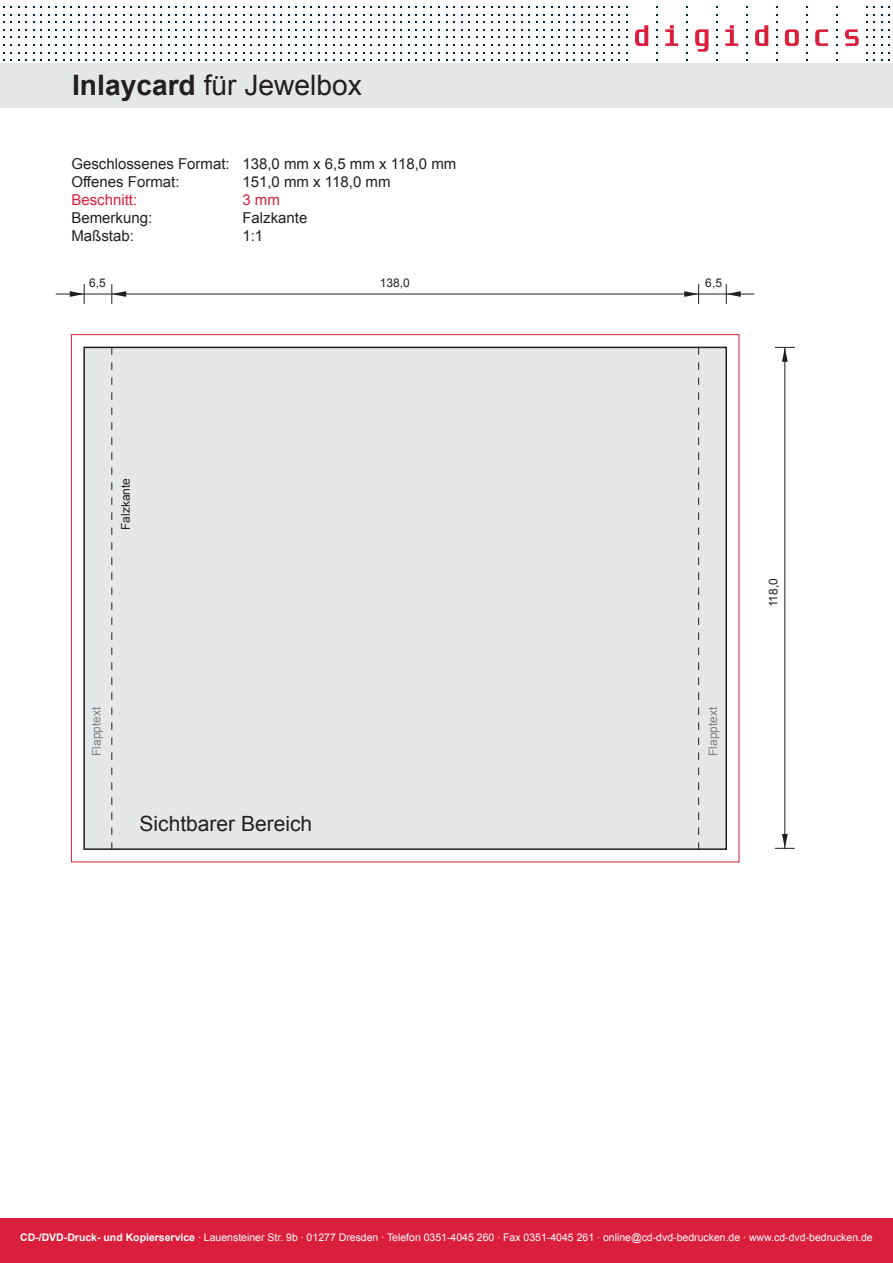
<style>
.page{position:relative;width:893px;height:1263px;background:#fff}
.page>*{position:absolute;margin:0;border:0;box-sizing:border-box;transform-origin:0 0}
.t1{font:28.2px "Arial";color:#231f20}
.t2{font:21px "Arial";color:#231f20}
.t3{font:15px/18px "Arial";color:#231f20}
.t4{font:15px "Arial";color:#da1f3d}
.t5{font:12px "Arial";color:#231f20}
.t6{font:12px "Arial";letter-spacing:-.01em;color:#808285}
.t7{font:10.5px "Arial";color:#fff}
.s1{font-weight:700}
</style>
<div class="page">
<svg style="left:635px;top:25px;width:13px;height:21px"></svg>
<svg style="left:665px;top:25px;width:13px;height:21px"></svg>
<svg style="left:695px;top:29px;width:13px;height:23px"></svg>
<svg style="left:725px;top:25px;width:13px;height:21px"></svg>
<svg style="left:755px;top:25px;width:13px;height:21px"></svg>
<svg style="left:785px;top:29px;width:14px;height:17px"></svg>
<svg style="left:815px;top:29px;width:13px;height:17px"></svg>
<svg style="left:845px;top:29px;width:14px;height:17px"></svg>
<div style="left:0;top:1218px;width:893px;height:45px;background:#da1f3d"></div>
<div style="left:0;top:63px;width:893px;height:45px;background:#e6e7e9"></div>
<div style="left:83px;top:347px;width:644px;height:503px;background:#e6e7e9;border:2px solid #231f20"></div>
<svg style="left:111px;top:347px;width:1px;height:502px"></svg>
<svg style="left:698px;top:347px;width:1px;height:502px"></svg>
<svg style="left:112px;top:284px;width:14px;height:20px"></svg>
<svg style="left:684px;top:284px;width:15px;height:20px"></svg>
<svg style="left:70px;top:284px;width:15px;height:20px"></svg>
<hr style="left:112px;top:294px;width:587px;height:1px;background:#231f20">
<hr style="left:56px;top:294px;width:56px;height:1px;background:#231f20">
<hr style="left:698px;top:294px;width:56px;height:1px;background:#231f20">
<svg style="left:775px;top:834px;width:20px;height:15px"></svg>
<svg style="left:775px;top:347px;width:20px;height:15px"></svg>
<hr style="left:785px;top:347px;width:1px;height:502px;background:#231f20">
<svg style="left:726px;top:284px;width:15px;height:20px"></svg>
<h1 class="t1" style="left:72px;top:66px;width:291px"><span class="s1">Inlaycard</span> für Jewelbox</h1>
<h3 class="t3" style="left:71px;top:155px;width:386px">Geschlossenes Format: 138,0 mm x 6,5 mm x 118,0 mm<br>Offenes Format:</h3>
<h3 class="t3" style="left:242px;top:173px;width:150px">151,0 mm x 118,0 mm</h3>
<h3 class="t4" style="left:71px;top:190px;width:67px">Beschnitt:</h3>
<h3 class="t4" style="left:242px;top:190px;width:39px">3 mm</h3>
<h3 class="t3" style="left:71px;top:209px;width:82px">Bemerkung:</h3>
<h3 class="t3" style="left:242px;top:209px;width:67px">Falzkante</h3>
<h3 class="t3" style="left:71px;top:227px;width:64px">Maßstab:</h3>
<h3 class="t3" style="left:242px;top:227px;width:22px">1:1</h3>
<p class="t5" style="left:89px;top:275px;width:18px">6,5</p>
<p class="t5" style="left:705px;top:275px;width:18px">6,5</p>
<p class="t5" style="left:380px;top:275px;width:32px">138,0</p>
<p class="t5" style="left:118px;top:530px;width:54px;rotate:-90deg">Falzkante</p>
<p class="t6" style="left:89px;top:756px;width:51px;rotate:-90deg">Flapptext</p>
<p class="t6" style="left:705px;top:756px;width:51px;rotate:-90deg">Flapptext</p>
<h2 class="t2" style="left:140px;top:810px;width:174px">Sichtbarer Bereich</h2>
<p class="t5" style="left:765px;top:607px;width:31px;rotate:-90deg">118,0</p>
<p class="t7" style="left:20px;top:1231px;width:854px"><span class="s1">CD-/DVD-Druck- und Kopierservice</span> · Lauensteiner Str. 9b · 01277 Dresden · Telefon 0351-4045 260 · Fax 0351-4045 261 · online@cd-dvd-bedrucken.de · www.cd-dvd-bedrucken.de</p>
</div>
